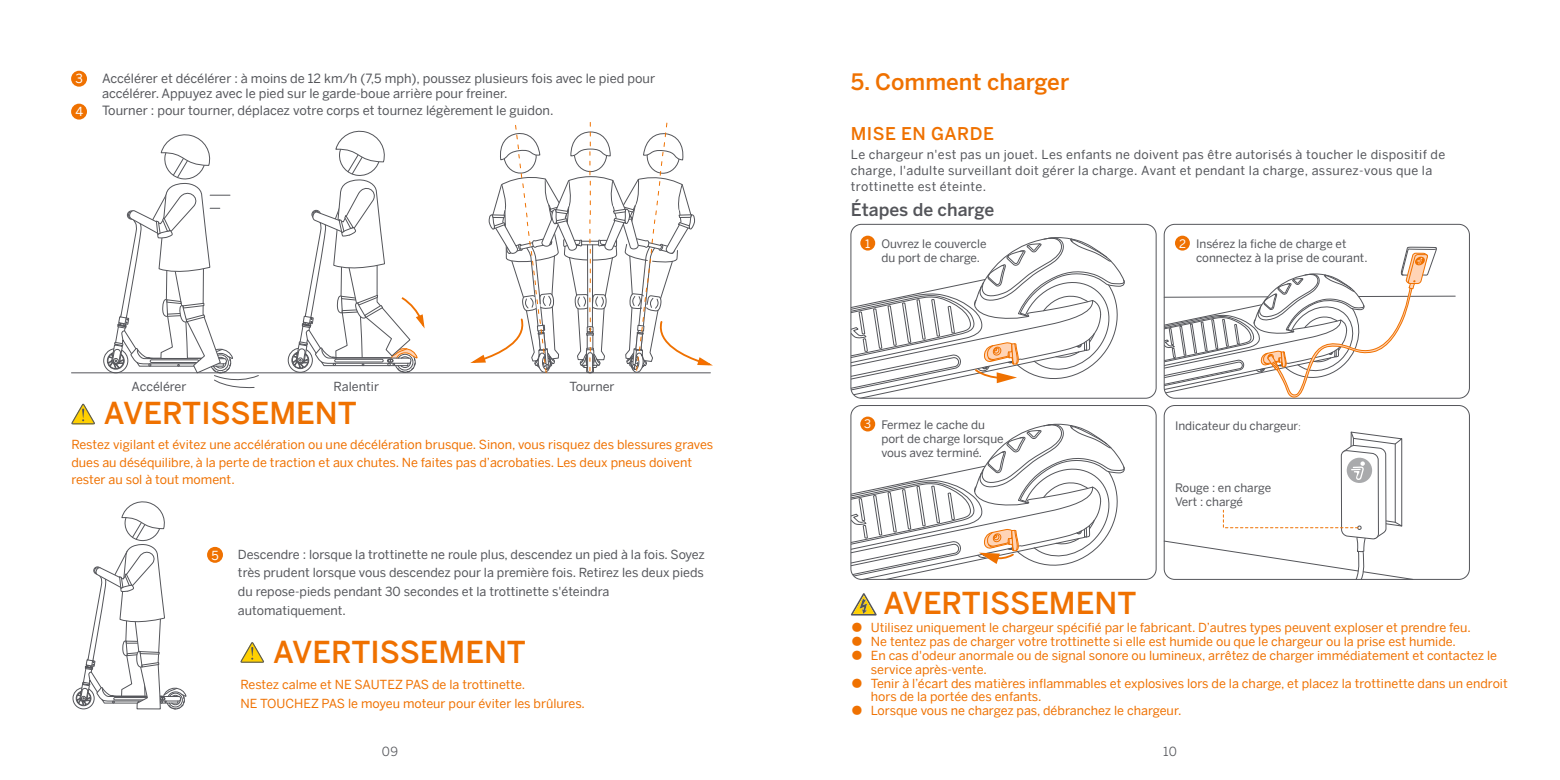
<style>
.page{position:relative;width:1560px;height:780px;background:#fff}
.page>*{position:absolute;margin:0;border:0;box-sizing:border-box;transform-origin:0 0}
.t1{font:500 30px "Benton Sans";color:#ef7100}
.t2{font:500 22.5px "Benton Sans";color:#ef7100}
.t3{font:500 17.5px "Benton Sans";color:#54555a}
.t4{font:500 17.5px "Benton Sans";letter-spacing:.025em;color:#ef7100}
.t5{font:12.75px/15px "Benton Sans";color:#54555a}
.t6{font:12.5px/13.8px "Benton Sans";color:#ef7100}
.t7{font:12.5px/18.8px "Benton Sans";color:#54555a}
.t8{font:12.5px/16.2px "Benton Sans";letter-spacing:.025em;color:#54555a}
.t9{font:12.5px "Benton Sans";color:#54555a}
.t10{font:12.5px "Benton Sans";color:#fff}
.t11{font:11.75px/14px "Benton Sans";color:#54555a}
.t12{font:11.75px "Benton Sans";color:#fff}
.s1{color:#fff}
.s2{font-family:"Adobe Song Std";font-weight:300}
</style>
<div class="page">
<svg style="left:851px;top:422px;width:274px;height:157px"></svg>
<svg style="left:851px;top:593px;width:25px;height:22px"></svg>
<div style="left:850px;top:405px;width:306px;height:174px;border:1px solid #54555a;border-radius:11px"></div>
<svg style="left:850px;top:235px;width:275px;height:163px"></svg>
<hr style="left:1409px;top:296px;width:45px;height:1px;background:#54555a">
<svg style="left:71px;top:403px;width:24px;height:21px"></svg>
<svg style="left:240px;top:642px;width:24px;height:20px"></svg>
<svg style="left:72px;top:501px;width:115px;height:208px"></svg>
<hr style="left:71px;top:372px;width:639px;height:1px;background:#54555a">
<svg style="left:103px;top:134px;width:156px;height:254px"></svg>
<svg style="left:287px;top:130px;width:139px;height:243px"></svg>
<div style="left:860px;top:236px;width:15px;height:14px;background:#ef7100;border-radius:50%"></div>
<div style="left:71px;top:71px;width:16px;height:16px;background:#ef7100;border-radius:50%"></div>
<div style="left:71px;top:104px;width:16px;height:16px;background:#ef7100;border-radius:50%"></div>
<div style="left:207px;top:547px;width:16px;height:15px;background:#ef7100;border-radius:50%"></div>
<div style="left:860px;top:416px;width:15px;height:15px;background:#ef7100;border-radius:50%"></div>
<svg style="left:1163px;top:223px;width:273px;height:357px"></svg>
<svg style="left:466px;top:122px;width:247px;height:252px"></svg>
<p class="t10" style="left:75px;top:68px;width:9px">3</p>
<p class="t10" style="left:75px;top:101px;width:9px">4</p>
<p class="t5" style="left:102px;top:69px;width:554px">Accélérer et décélérer : à moins de 12 km/h (7,5 mph), poussez plusieurs fois avec le pied pour accélérer. Appuyez avec le pied sur le garde-boue arrière pour freiner.</p>
<p class="t5" style="left:102px;top:102px;width:453px">Tourner : pour tourner, déplacez votre corps et tournez légèrement le guidon.</p>
<p class="t7" style="left:131px;top:375px;width:56px">Accélérer</p>
<p class="t7" style="left:333px;top:375px;width:47px">Ralentir</p>
<p class="t7" style="left:569px;top:375px;width:46px">Tourner</p>
<h1 class="t1" style="left:104px;top:395px;width:254px">AVERTISSEMENT</h1>
<p class="t6" style="left:71px;top:434px;width:643px;line-height:17.5px">Restez vigilant et évitez une accélération ou une décélération brusque. Sinon, vous risquez des blessures graves dues au déséquilibre, à la perte de traction et aux chutes. Ne faites pas d’acrobaties. Les deux pneus doivent rester au sol à tout moment.</p>
<p class="t10" style="left:211px;top:544px;width:9px">5</p>
<p class="t7" style="left:238px;top:543px;width:468px">Descendre : lorsque la trottinette ne roule plus, descendez un pied à la fois. Soyez très prudent lorsque vous descendez pour la première fois. Retirez les deux pieds du repose-pieds pendant 30 secondes et la trottinette s'éteindra automatiquement.</p>
<h1 class="t1" style="left:273px;top:633px;width:254px">AVERTISSEMENT</h1>
<p class="t6" style="left:240px;top:673px;width:346px;line-height:18.8px">Restez calme et NE SAUTEZ PAS de la trottinette.<br>NE TOUCHEZ PAS le moyeu moteur pour éviter les brûlures.</p>
<h2 class="t2" style="left:850px;top:68px;width:220px">5. Comment charger</h2>
<h3 class="t4" style="left:850px;top:123px;width:144px">MISE EN GARDE</h3>
<p class="t8" style="left:850px;top:144px;width:596px">Le chargeur n'est pas un jouet. Les enfants ne doivent pas être autorisés à toucher le dispositif de charge, l'adulte surveillant doit gérer la charge. Avant et pendant la charge, assurez-vous que la trottinette est éteinte.</p>
<h3 class="t3" style="left:850px;top:199px;width:145px">Étapes de charge</h3>
<p class="t12" style="left:865px;top:233px;width:7px">1</p>
<p class="t11" style="left:881px;top:235px;width:107px">Ouvrez le couvercle du port de charge.</p>
<p class="t11" style="left:1195px;top:235px;width:173px;text-indent:-17px"><span class="s1">2</span> Insérez la fiche de charge et connectez à la prise de courant.</p>
<p class="t11" style="left:881px;top:416px;width:124px;text-indent:-17px"><span class="s1">3</span> Fermez le cache du port de charge lorsque vous avez terminé.</p>
<p class="t11" style="left:1174px;top:417px;width:127px">Indicateur du chargeur<span class="s2">:</span></p>
<p class="t11" style="left:1174px;top:479px;width:98px">Rouge : en charge<br>Vert : chargé</p>
<h1 class="t1" style="left:883px;top:584px;width:254px">AVERTISSEMENT</h1>
<p class="t6" style="left:850px;top:619px;width:621px"><span class="s2">●</span> Utilisez uniquement le chargeur spécifié par le fabricant. D’autres types peuvent exploser et prendre feu.</p>
<p class="t6" style="left:850px;top:633px;width:606px"><span class="s2">●</span> Ne tentez pas de charger votre trottinette si elle est humide ou que le chargeur ou la prise est humide.</p>
<p class="t6" style="left:870px;top:647px;width:627px;text-indent:-20px"><span class="s2">●</span> En cas d'odeur anormale ou de signal sonore ou lumineux, arrêtez de charger immédiatement et contactez le service après-vente.</p>
<p class="t6" style="left:870px;top:674px;width:638px;text-indent:-20px"><span class="s2">●</span> Tenir à l’écart des matières inflammables et explosives lors de la charge, et placez la trottinette dans un endroit hors de la portée des enfants.</p>
<p class="t6" style="left:850px;top:702px;width:332px"><span class="s2">●</span> Lorsque vous ne chargez pas, débranchez le chargeur.</p>
<p class="t9" style="left:382px;top:744px;width:18px">09</p>
<p class="t9" style="left:1162px;top:744px;width:15px">10</p>
</div>
